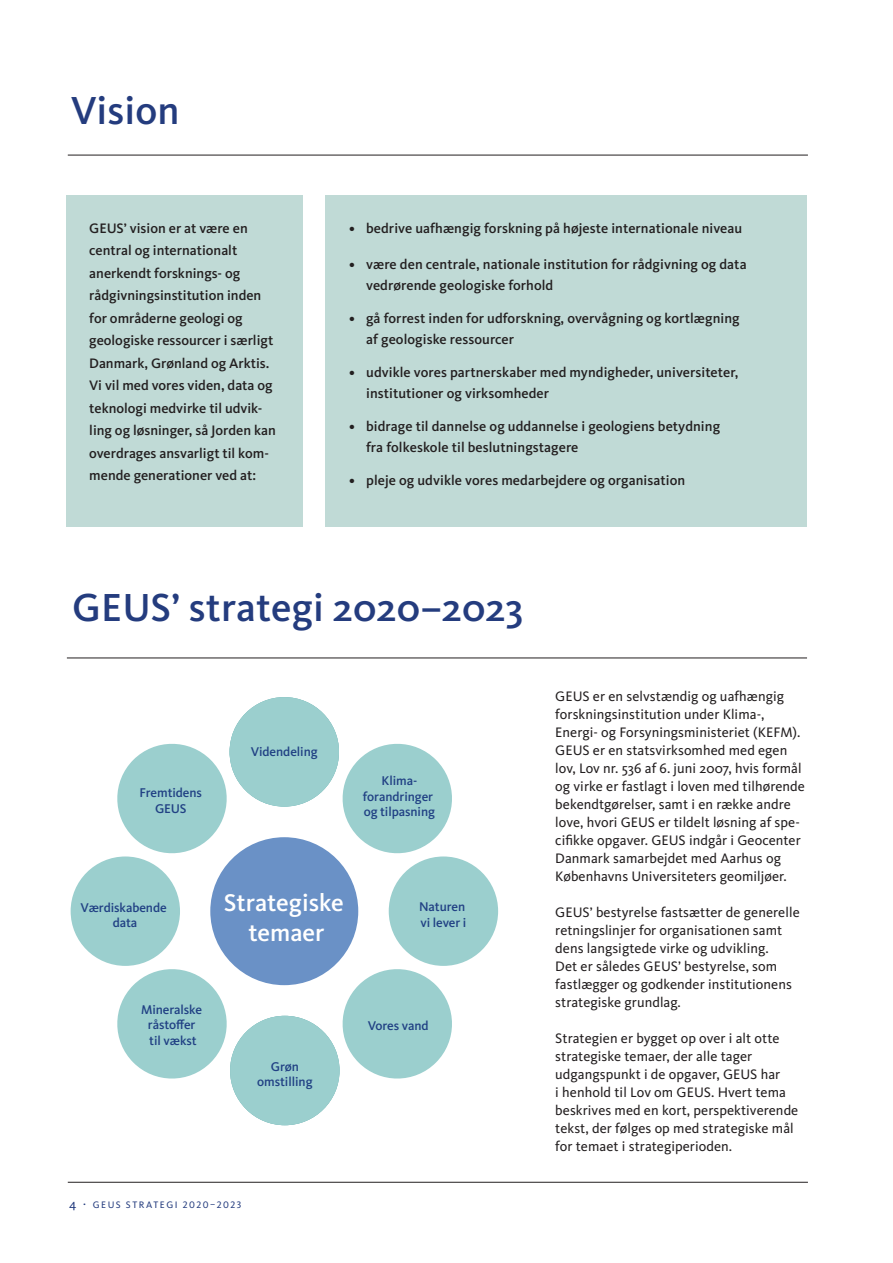
<style>
.page{position:relative;width:893px;height:1263px;background:#fff}
.page>*{position:absolute;margin:0;border:0;box-sizing:border-box;transform-origin:0 0}
.Rubrik{font:500 40.5px "Kievit Pro";letter-spacing:.005em;color:#243c7e}
.t1{font:500 25.05px/30px "Kievit Pro";color:#fff;text-align:center}
.Brød{font:14.25px/18px "Kievit Pro";letter-spacing:.005em;color:#231f20}
.underrubrik{font:500 14.25px/22.5px "Kievit Pro";letter-spacing:.005em;color:#231f20}
.t2{font:500 13.2px/15.8px "Kievit Pro";letter-spacing:-.005em;color:#214184;text-align:center}
.t3{font:9.75px "Kievit Pro";letter-spacing:.155em;color:#243c7e}
.s1{font-size:12.75px}
</style>
<div class="page">
<hr style="left:68px;top:1182px;width:740px;height:1px;background:#231f20">
<hr style="left:68px;top:155px;width:740px;height:1px;background:#231f20">
<div style="left:210px;top:837px;width:148px;height:148px;background:#6a91c6;border-radius:50%"></div>
<div style="left:230px;top:697px;width:109px;height:109px;background:#9bcfce;border-radius:50%"></div>
<div style="left:230px;top:1016px;width:109px;height:109px;background:#9bcfce;border-radius:50%"></div>
<svg style="left:117px;top:738px;width:115px;height:116px"></svg>
<svg style="left:337px;top:964px;width:120px;height:120px"></svg>
<div style="left:71px;top:856px;width:109px;height:110px;background:#9bcfce;border-radius:50%"></div>
<div style="left:389px;top:856px;width:109px;height:110px;background:#9bcfce;border-radius:50%"></div>
<svg style="left:112px;top:964px;width:120px;height:120px"></svg>
<svg style="left:337px;top:738px;width:119px;height:120px"></svg>
<hr style="left:67px;top:658px;width:740px;height:1px;background:#231f20">
<div style="left:66px;top:195px;width:236px;height:332px;background:#c0dad6"></div>
<div style="left:325px;top:195px;width:482px;height:332px;background:#c0dad6"></div>
<p class="Rubrik" style="left:71px;top:87px;width:110px">Vision</p>
<p class="underrubrik" style="left:89px;top:217px;width:188px">GEUS’ vision er at være en central og internationalt anerkendt forsknings- og rådgivningsinstitution inden for områderne geologi og geologiske ressourcer i særligt<br>Danmark, Grønland og Arktis.<br>Vi vil med vores viden, data og teknologi medvirke til udvik&shy;ling og løsninger, så Jorden kan overdrages ansvarligt til kom&shy;mende generationer ved at:</p>
<p class="underrubrik" style="left:349px;top:217px;width:395px">• bedrive uafhængig forskning på højeste internationale niveau</p>
<p class="underrubrik" style="left:366px;top:253px;width:382px;line-height:21px;text-indent:-17px">• være den centrale, nationale institution for rådgivning og data vedrørende geologiske forhold</p>
<p class="underrubrik" style="left:366px;top:307px;width:375px;line-height:21px;text-indent:-17px">• gå forrest inden for udforskning, overvågning og kortlægning af geologiske ressourcer</p>
<p class="underrubrik" style="left:366px;top:361px;width:374px;line-height:21px;text-indent:-17px">• udvikle vores partnerskaber med myndigheder, universiteter, institutioner og virksomheder</p>
<p class="underrubrik" style="left:366px;top:415px;width:355px;line-height:21px;text-indent:-17px">• bidrage til dannelse og uddannelse i geologiens betydning fra folkeskole til beslutningstagere</p>
<p class="underrubrik" style="left:349px;top:469px;width:338px">• pleje og udvikle vores medarbejdere og organisation</p>
<p class="Rubrik" style="left:72px;top:583px;width:452px">GEUS’ strategi 2020–2023</p>
<p class="t2" style="left:140px;top:785px;width:64px">Fremtidens<br>GEUS</p>
<p class="t2" style="left:251px;top:743px;width:68px">Videndeling</p>
<p class="t2" style="left:363px;top:772px;width:74px">Klima&shy;forandringer og tilpasning</p>
<p class="t2" style="left:81px;top:899px;width:88px">Værdiskabende data</p>
<p class="t1" style="left:224px;top:888px;width:121px">Strategiske temaer</p>
<p class="t2" style="left:141px;top:1001px;width:63px">Mineralske råstoffer til vækst</p>
<p class="t2" style="left:257px;top:1058px;width:57px">Grøn omstilling</p>
<p class="t2" style="left:419px;top:899px;width:49px;text-align:left">Naturen vi lever i</p>
<p class="t2" style="left:368px;top:1017px;width:62px">Vores vand</p>
<p class="t3" style="left:69px;top:1199px;width:174px"><span class="s1">4 ⋅</span> GEUS STRATEGI 2020–2023</p>
<p class="Brød" style="left:555px;top:687px;width:251px">GEUS er en selvstændig og uafhængig forskningsinstitution under Klima-, Energi- og Forsyningsministeriet (KEFM).<br>GEUS er en statsvirksomhed med egen lov, Lov nr. 536 af 6. juni 2007, hvis formål og virke er fastlagt i loven med tilhørende bekendtgørelser, samt i en række andre love, hvori GEUS er tildelt løsning af spe&shy;cifikke opgaver. GEUS indgår i Geocenter Danmark samarbejdet med Aarhus og Københavns Universiteters geomiljøer.</p>
<p class="Brød" style="left:555px;top:903px;width:246px">GEUS’ bestyrelse fastsætter de generelle retningslinjer for organisationen samt dens langsigtede virke og udvikling.<br>Det er således GEUS’ bestyrelse, som fastlægger og godkender institutionens strategiske grundlag.</p>
<p class="Brød" style="left:555px;top:1029px;width:245px">Strategien er bygget op over i alt otte strategiske temaer, der alle tager udgangspunkt i de opgaver, GEUS har<br>i henhold til Lov om GEUS. Hvert tema beskrives med en kort, perspektiverende tekst, der følges op med strategiske mål for temaet i strategiperioden.</p>
</div>
